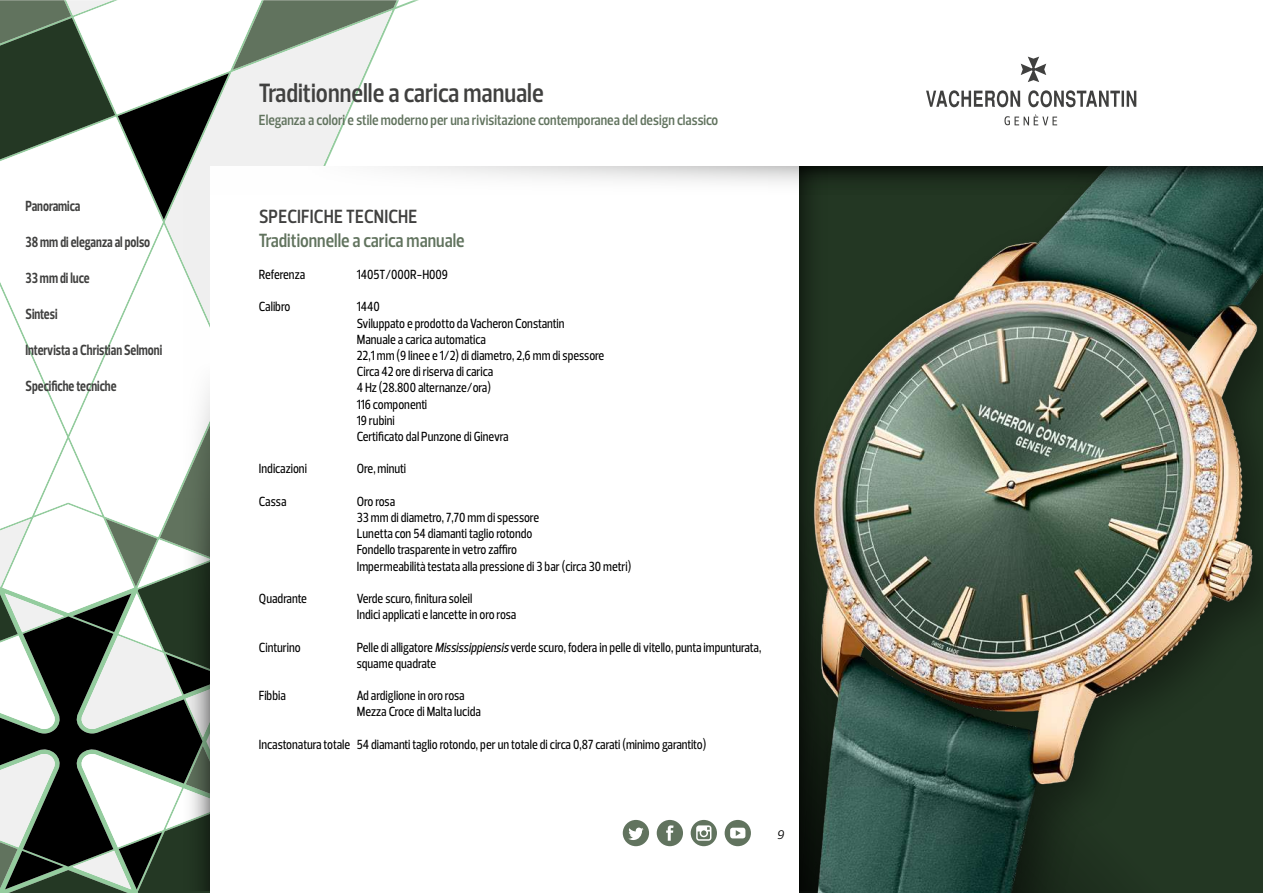
<style>
.page{position:relative;width:1263px;height:893px;background:#fff}
.page>*{position:absolute;margin:0;border:0;box-sizing:border-box;transform-origin:0 0}
.t1{font:600 27px "Prelo Condensed";color:#40403f}
.t2{font:600 19.5px "Prelo Condensed";color:#61735e}
.t3{font:600 19.5px "Prelo Condensed";letter-spacing:.015em;color:#40403f}
.t4{font:700 15px "Prelo Condensed";color:#40403f;scale:.9 1}
.t5{font:600 15px "Prelo Condensed";color:#61735e}
.t6{font:500 13.5px/16.2px "Prelo Condensed";color:#000}
.t7{font:italic 12.75px "Prelo";color:#000}
.s1{font-style:italic}
</style>
<div class="page">
<svg style="left:0;top:737px;width:163px;height:9px"></svg>
<svg style="left:0;top:746px;width:210px;height:147px"></svg>
<svg style="left:0;top:286px;width:163px;height:451px"></svg>
<svg style="left:0;top:0;width:397px;height:220px"></svg>
<svg style="left:926px;top:57px;width:210px;height:68px"></svg>
<svg style="left:163px;top:190px;width:47px;height:701px"></svg>
<div style="left:210px;top:166px;width:1052px;height:727px;background:#fff"></div>
<svg style="left:385px;top:166px;width:414px;height:17px"></svg>
<svg style="left:623px;top:820px;width:26px;height:26px"></svg>
<svg style="left:657px;top:820px;width:26px;height:26px"></svg>
<svg style="left:725px;top:820px;width:26px;height:26px"></svg>
<svg style="left:691px;top:820px;width:26px;height:26px"></svg>
<img style="left:799px;top:214px;width:464px;height:679px">
<svg style="left:847px;top:166px;width:416px;height:48px;background:#264032"></svg>
<svg style="left:799px;top:166px;width:48px;height:725px;background:#3c4435"></svg>
<p class="t4" style="left:26px;top:197px;width:62px">Panoramica</p>
<p class="t4" style="left:26px;top:233px;width:140px">38 mm di eleganza al polso</p>
<p class="t4" style="left:26px;top:269px;width:73px">33 mm di luce</p>
<p class="t4" style="left:26px;top:305px;width:37px">Sintesi</p>
<p class="t4" style="left:26px;top:341px;width:153px">Intervista a Christian Selmoni</p>
<p class="t4" style="left:26px;top:377px;width:103px">Specifiche tecniche</p>
<h1 class="t1" style="left:259px;top:76px;width:286px">Traditionnelle a carica manuale</h1>
<p class="t5" style="left:259px;top:111px;width:461px">Eleganza a colori e stile moderno per una rivisitazione contemporanea del design classico</p>
<h2 class="t3" style="left:259px;top:205px;width:160px">SPECIFICHE TECNICHE</h2>
<h2 class="t2" style="left:259px;top:228px;width:207px">Traditionnelle a carica manuale</h2>
<p class="t6" style="left:259px;top:266px;width:48px">Referenza</p>
<p class="t6" style="left:357px;top:266px;width:93px">1405T/000R-H009</p>
<p class="t6" style="left:259px;top:299px;width:33px">Calibro</p>
<p class="t6" style="left:357px;top:299px;width:249px">1440<br>Sviluppato e prodotto da Vacheron Constantin<br>Manuale a carica automatica<br>22,1 mm (9 linee e 1/2) di diametro, 2,6 mm di spessore<br>Circa 42 ore di riserva di carica<br>4 Hz (28.800 alternanze/ora)<br>116 componenti<br>19 rubini<br>Certificato dal Punzone di Ginevra</p>
<p class="t6" style="left:259px;top:461px;width:49px">Indicazioni</p>
<p class="t6" style="left:357px;top:461px;width:51px">Ore, minuti</p>
<p class="t6" style="left:259px;top:493px;width:29px">Cassa</p>
<p class="t6" style="left:357px;top:493px;width:276px">Oro rosa<br>33 mm di diametro, 7,70 mm di spessore<br>Lunetta con 54 diamanti taglio rotondo<br>Fondello trasparente in vetro zaffiro<br>Impermeabilità testata alla pressione di 3 bar (circa 30 metri)</p>
<p class="t6" style="left:259px;top:590px;width:49px">Quadrante</p>
<p class="t6" style="left:357px;top:590px;width:161px">Verde scuro, finitura soleil<br>Indici applicati e lancette in oro rosa</p>
<p class="t6" style="left:259px;top:639px;width:43px">Cinturino</p>
<p class="t6" style="left:357px;top:639px;width:406px">Pelle di alligatore <span class="s1">Mississippiensis</span>verde scuro, fodera in pelle di vitello, punta impunturata, squame quadrate</p>
<p class="t6" style="left:259px;top:688px;width:28px">Fibbia</p>
<p class="t6" style="left:357px;top:688px;width:126px">Ad ardiglione in oro rosa<br>Mezza Croce di Malta lucida</p>
<p class="t6" style="left:259px;top:736px;width:449px">Incastonatura totale 54 diamanti taglio rotondo, per un totale di circa 0,87 carati (minimo garantito)</p>
<p class="t7" style="left:777px;top:826px;width:9px">9</p>
</div>
